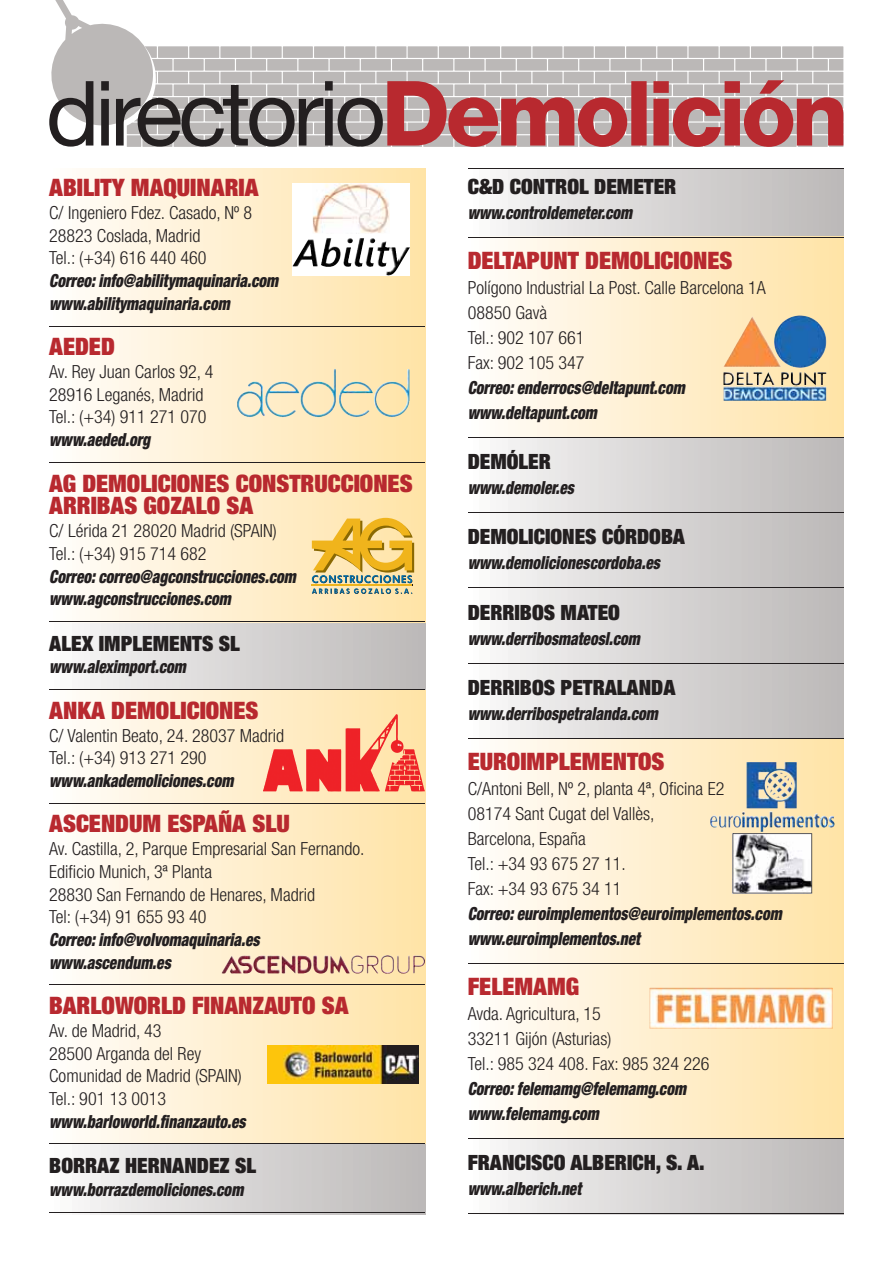
<style>
.page{position:relative;width:893px;height:1263px;background:#fff}
.page>*{position:absolute;margin:0;border:0;box-sizing:border-box;transform-origin:0 0}
.t1{font:900 expanded 24.15px/22.6px "Helvetica Neue";color:#b8292f}
.t2{font:900 expanded 21.15px "Helvetica Neue";color:#231f20}
.t3{font:300 condensed 18px/22.6px "Helvetica Neue";color:#231f20}
.t4{font:italic 900 condensed 18px/22.6px "Helvetica Neue";color:#231f20;scale:.85 1}
</style>
<div class="page">
<div style="left:468px;top:168px;width:375px;height:1046px;background:linear-gradient(to right,#faf9f9,#bab7b6)"></div>
<div style="left:49px;top:168px;width:376px;height:1046px;background:linear-gradient(to right,#faf9f9,#bbb8b6)"></div>
<svg style="left:49px;top:0;width:794px;height:147px"></svg>
<hr style="left:468px;top:168px;width:375px;height:1px;background:#231f20">
<div style="left:468px;top:739px;width:375px;height:400px;background:linear-gradient(to right,#fffefb,#fbe0a5)"></div>
<svg style="left:468px;top:238px;width:375px;height:199px;background:#f8eace"></svg>
<svg style="left:49px;top:690px;width:376px;height:454px;background:#fce9cc"></svg>
<div style="left:49px;top:168px;width:376px;height:454px;background:linear-gradient(to right,#fffdfb,#fce1a6)"></div>
<hr style="left:49px;top:326px;width:376px;height:1px;background:#231f20">
<hr style="left:49px;top:462px;width:376px;height:1px;background:#231f20">
<hr style="left:49px;top:621px;width:376px;height:1px;background:#231f20">
<hr style="left:49px;top:689px;width:376px;height:1px;background:#231f20">
<hr style="left:49px;top:803px;width:376px;height:1px;background:#231f20">
<hr style="left:49px;top:985px;width:376px;height:1px;background:#231f20">
<hr style="left:49px;top:1144px;width:376px;height:1px;background:#231f20">
<hr style="left:49px;top:1212px;width:376px;height:1px;background:#231f20">
<div style="left:293px;top:183px;width:117px;height:92px;background:#fff"></div>
<img style="left:313px;top:183px;width:77px;height:84px">
<hr style="left:468px;top:237px;width:375px;height:1px;background:#231f20">
<hr style="left:468px;top:437px;width:375px;height:1px;background:#231f20">
<hr style="left:468px;top:512px;width:375px;height:1px;background:#231f20">
<hr style="left:468px;top:588px;width:375px;height:1px;background:#231f20">
<hr style="left:468px;top:663px;width:375px;height:1px;background:#231f20">
<hr style="left:468px;top:738px;width:375px;height:1px;background:#231f20">
<hr style="left:468px;top:963px;width:375px;height:1px;background:#231f20">
<hr style="left:468px;top:1138px;width:375px;height:1px;background:#231f20">
<hr style="left:468px;top:1214px;width:375px;height:1px;background:#231f20">
<img style="left:300px;top:369px;width:34px;height:48px">
<svg style="left:312px;top:518px;width:102px;height:76px;background:#dbbf6b"></svg>
<img style="left:345px;top:714px;width:51px;height:78px">
<img style="left:351px;top:955px;width:43px;height:19px">
<img style="left:267px;top:1045px;width:152px;height:38px">
<img style="left:774px;top:316px;width:34px;height:52px">
<img style="left:746px;top:762px;width:51px;height:46px">
<svg style="left:732px;top:833px;width:80px;height:60px"></svg>
<img style="left:649px;top:988px;width:184px;height:41px">
<h1 class="t1" style="left:49px;top:178px;width:211px">ABILITY MAQUINARIA</h1>
<p class="t3" style="left:49px;top:203px;width:204px">C/ Ingeniero Fdez. Casado, Nº 8<br>28823 Coslada, Madrid<br>Tel.: (+34) 616 440 460</p>
<p class="t4" style="left:49px;top:271px;width:271px">Correo: info@abilitymaquinaria.com www.abilitymaquinaria.com</p>
<h1 class="t1" style="left:49px;top:337px;width:67px">AEDED</h1>
<p class="t3" style="left:49px;top:362px;width:166px">Av. Rey Juan Carlos 92, 4<br>28916 Leganés, Madrid<br>Tel.: (+34) 911 271 070</p>
<p class="t4" style="left:49px;top:430px;width:120px">www.aeded.org</p>
<h1 class="t1" style="left:49px;top:474px;width:365px">AG DEMOLICIONES CONSTRUCCIONES<br>ARRIBAS GOZALO SA</h1>
<p class="t3" style="left:49px;top:521px;width:229px">C/ Lérida 21 28020 Madrid (SPAIN)<br>Tel.: (+34) 915 714 682</p>
<p class="t4" style="left:49px;top:566px;width:291px">Correo: correo@agconstrucciones.com www.agconstrucciones.com</p>
<p class="t2" style="left:49px;top:636px;width:192px">ALEX IMPLEMENTS SL</p>
<p class="t4" style="left:49px;top:657px;width:162px">www.aleximport.com</p>
<h1 class="t1" style="left:49px;top:701px;width:211px">ANKA DEMOLICIONES</h1>
<p class="t3" style="left:49px;top:725px;width:236px">C/ Valentin Beato, 24. 28037 Madrid<br>Tel.: (+34) 913 271 290</p>
<p class="t4" style="left:49px;top:771px;width:218px">www.ankademoliciones.com</p>
<h1 class="t1" style="left:49px;top:815px;width:242px">ASCENDUM ESPAÑA SLU</h1>
<p class="t3" style="left:49px;top:839px;width:317px">Av. Castilla, 2, Parque Empresarial San Fernando.<br>Edificio Munich, 3ª Planta<br>28830 San Fernando de Henares, Madrid<br>Tel: (+34) 91 655 93 40</p>
<p class="t4" style="left:49px;top:930px;width:249px">Correo: info@volvomaquinaria.es www.ascendum.es</p>
<h1 class="t1" style="left:49px;top:996px;width:301px">BARLOWORLD FINANZAUTO SA</h1>
<p class="t3" style="left:49px;top:1021px;width:194px">Av. de Madrid, 43<br>28500 Arganda del Rey<br>Comunidad de Madrid (SPAIN)<br>Tel.: 901 13 0013</p>
<p class="t4" style="left:49px;top:1112px;width:232px">www.barloworld.finanzauto.es</p>
<p class="t2" style="left:49px;top:1158px;width:208px">BORRAZ HERNANDEZ SL</p>
<p class="t4" style="left:49px;top:1180px;width:230px">www.borrazdemoliciones.com</p>
<p class="t2" style="left:468px;top:179px;width:210px">C&amp;D CONTROL DEMETER</p>
<p class="t4" style="left:468px;top:203px;width:195px">www.controldemeter.com</p>
<h1 class="t1" style="left:468px;top:251px;width:266px">DELTAPUNT DEMOLICIONES</h1>
<p class="t3" style="left:468px;top:277px;width:300px;line-height:25px">Polígono Industrial La Post. Calle Barcelona 1A<br>08850 Gavà<br>Tel.: 902 107 661<br>Fax: 902 105 347</p>
<p class="t4" style="left:468px;top:377px;width:257px;line-height:25px">Correo: enderrocs@deltapunt.com www.deltapunt.com</p>
<p class="t2" style="left:468px;top:454px;width:85px">DEMÓLER</p>
<p class="t4" style="left:468px;top:478px;width:127px">www.demoler.es</p>
<p class="t2" style="left:468px;top:529px;width:219px">DEMOLICIONES CÓRDOBA</p>
<p class="t4" style="left:468px;top:553px;width:228px">www.demolicionescordoba.es</p>
<p class="t2" style="left:468px;top:604px;width:154px">DERRIBOS MATEO</p>
<p class="t4" style="left:468px;top:628px;width:204px">www.derribosmateosl.com</p>
<p class="t2" style="left:468px;top:680px;width:209px">DERRIBOS PETRALANDA</p>
<p class="t4" style="left:468px;top:704px;width:225px">www.derribospetralanda.com</p>
<h1 class="t1" style="left:468px;top:752px;width:198px">EUROIMPLEMENTOS</h1>
<p class="t3" style="left:468px;top:777px;width:258px;line-height:25px">C/Antoni Bell, Nº 2, planta 4ª, Oficina E2<br>08174 Sant Cugat del Vallès,<br>Barcelona, España<br>Tel.: +34 93 675 27 11.<br>Fax: +34 93 675 34 11</p>
<p class="t4" style="left:468px;top:903px;width:371px;line-height:25px">Correo: euroimplementos@euroimplementos.com www.euroimplementos.net</p>
<h1 class="t1" style="left:468px;top:977px;width:113px">FELEMAMG</h1>
<p class="t3" style="left:468px;top:1003px;width:243px;line-height:25px">Avda. Agricultura, 15<br>33211 Gijón (Asturias)<br>Tel.: 985 324 408. Fax: 985 324 226</p>
<p class="t4" style="left:468px;top:1078px;width:258px;line-height:25px">Correo: felemamg@felemamg.com www.felemamg.com</p>
<p class="t2" style="left:468px;top:1155px;width:239px">FRANCISCO ALBERICH, S. A.</p>
<p class="t4" style="left:468px;top:1179px;width:135px">www.alberich.net</p>
</div>
